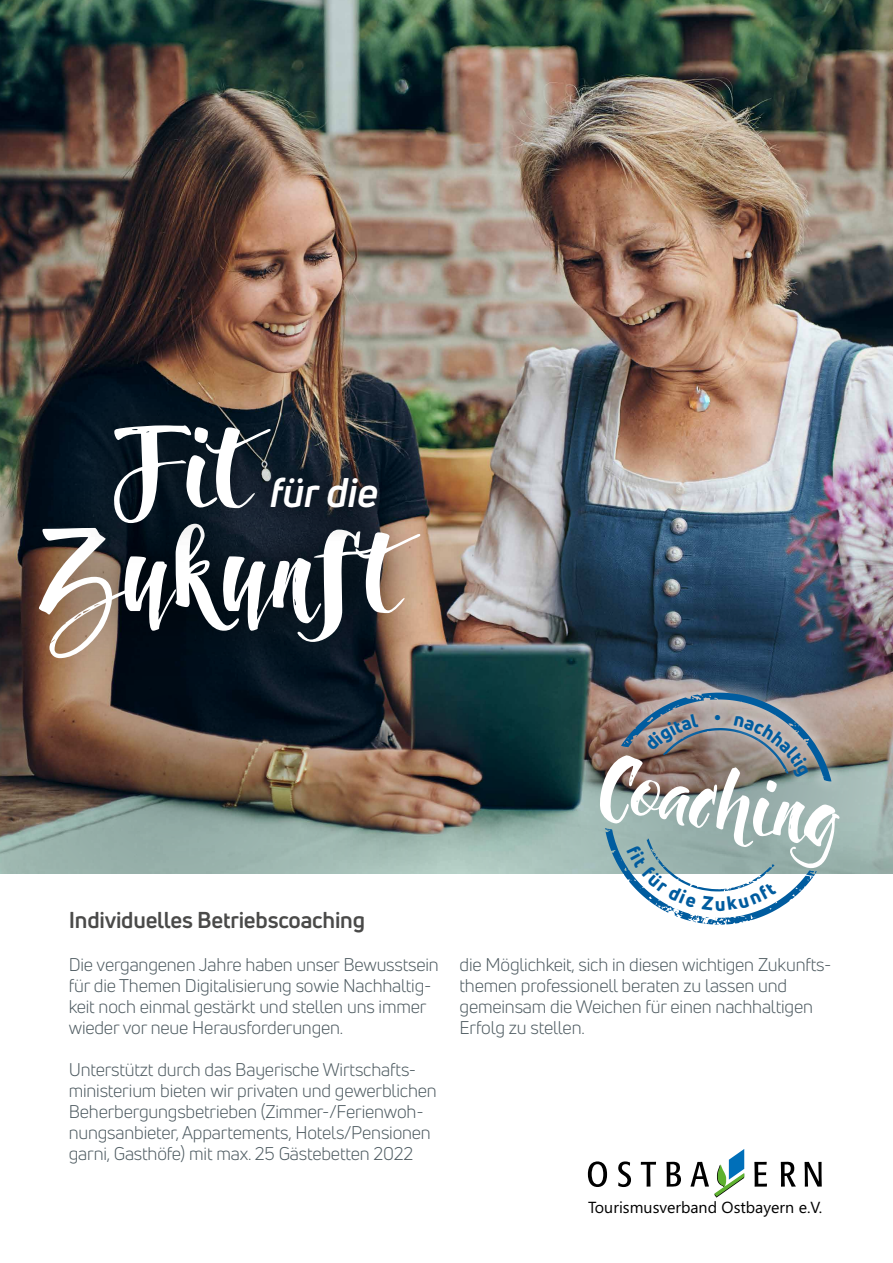
<style>
.page{position:relative;width:893px;height:1263px;background:#fff}
.page>*{position:absolute;margin:0;border:0;box-sizing:border-box;transform-origin:0 0}
.t1{font:127.65px "Dragonflight Pro Regular";color:#fff}
.t2{font:italic 700 40.5px "Uni Neue";color:#fff}
.t3{font:700 22.5px "Uni Neue";letter-spacing:-.01em;color:#4a4a49}
.t4{font:800 18.75px "Uni Neue";color:#005c9f}
.t5{font:18px/21px "Uni Neue";letter-spacing:-.01em;color:#4e5b61}
.t6{font:16.05px "Segoe UI";color:#000}
</style>
<div class="page">
<img style="left:0;top:0;width:893px;height:468px">
<img style="left:0;top:468px;width:422px;height:405px">
<img style="left:422px;top:468px;width:471px;height:405px">
<div style="left:0;top:475px;width:461px;height:233px;background:#000;opacity:.75"></div>
<div style="left:63px;top:372px;width:249px;height:201px;background:#000;opacity:.75"></div>
<svg style="left:237px;top:444px;width:174px;height:99px;background:#1e262f"></svg>
<svg style="left:588px;top:1161px;width:19px;height:26px"></svg>
<svg style="left:618px;top:1161px;width:13px;height:26px"></svg>
<svg style="left:641px;top:1162px;width:15px;height:25px"></svg>
<svg style="left:666px;top:1162px;width:15px;height:25px"></svg>
<svg style="left:754px;top:1162px;width:13px;height:25px"></svg>
<svg style="left:781px;top:1162px;width:15px;height:25px"></svg>
<svg style="left:804px;top:1162px;width:18px;height:25px"></svg>
<svg style="left:690px;top:1149px;width:54px;height:48px"></svg>
<svg style="left:599px;top:651px;width:265px;height:274px"></svg>
<h1 class="t1" style="left:110px;top:384px;width:138px">Fit</h1>
<h2 class="t2" style="left:270px;top:467px;width:110px">für die</h2>
<h1 class="t1" style="left:38px;top:489px;width:360px">Zukunft</h1>
<p class="t4" style="left:714px;top:705px;width:9px">•</p>
<p class="t3" style="left:69px;top:906px;width:298px">Individuelles Betriebscoaching</p>
<p class="t5" style="left:69px;top:953px;width:372px">Die vergangenen Jahre haben unser Bewusstsein für die Themen Digitalisierung sowie Nachhaltig&shy;keit noch einmal gestärkt und stellen uns immer wieder vor neue Herausforderungen.</p>
<p class="t5" style="left:69px;top:1058px;width:370px">Unterstützt durch das Bayerische Wirtschafts&shy;ministerium bieten wir privaten und gewerblichen Beherbergungsbetrieben (Zimmer-/Ferienwoh&shy;nungsanbieter, Appartements, Hotels/Pensionen garni, Gasthöfe) mit max. 25 Gästebetten 2022</p>
<p class="t5" style="left:459px;top:953px;width:373px">die Möglichkeit, sich in diesen wichtigen Zukunfts&shy;themen professionell beraten zu lassen und gemeinsam die Weichen für einen nachhaltigen Erfolg zu stellen.</p>
<p class="t6" style="left:588px;top:1196px;width:236px">Tourismusverband Ostbayern e.V.</p>
</div>
